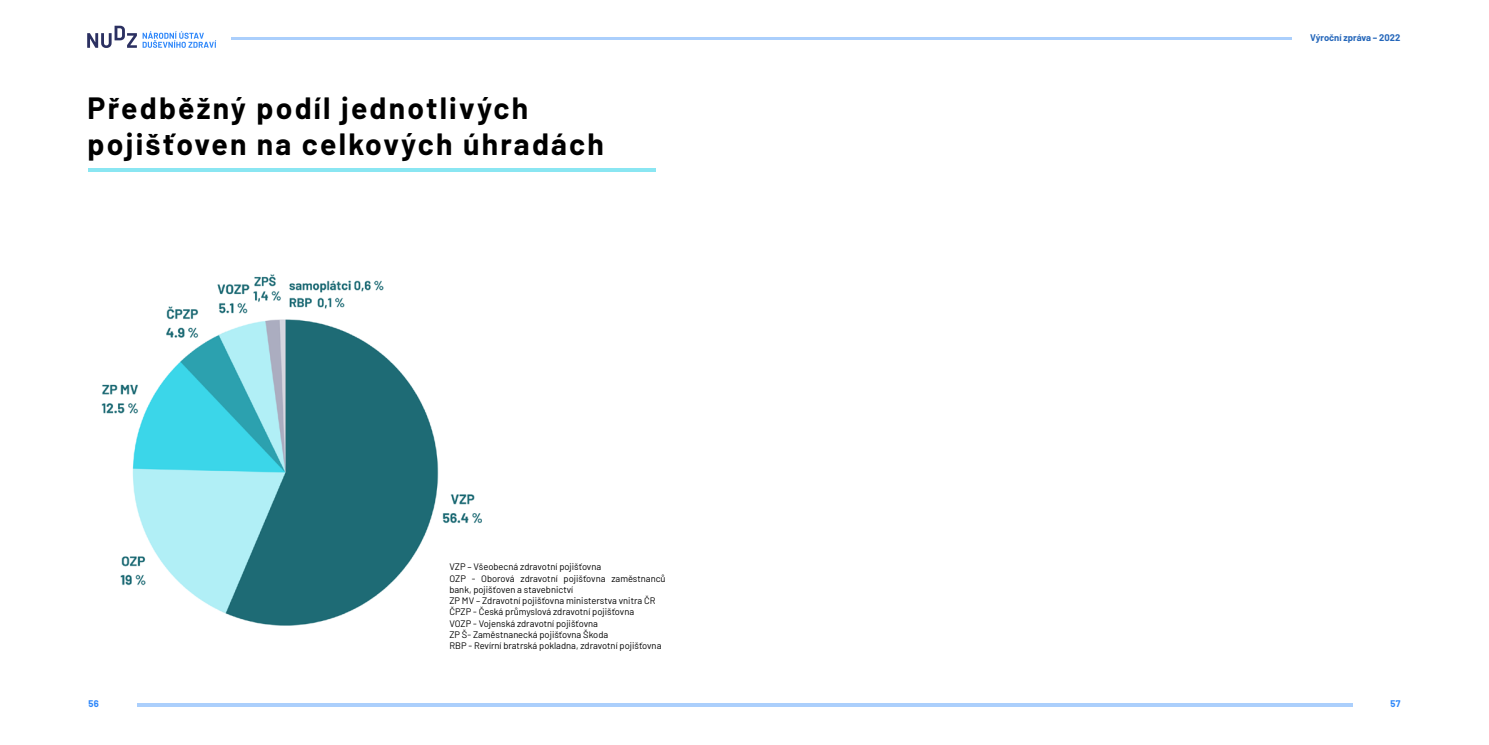
<style>
.page{position:relative;width:1489px;height:745px;background:#fff}
.page>*{position:absolute;margin:0;border:0;box-sizing:border-box;transform-origin:0 0}
.t1{font:700 30px/36px "Barlow";letter-spacing:.075em;color:#000}
.t2{font:9.38px/11.2px "Barlow";color:#000}
.t3{font:700 9.38px "Barlow";color:#2466ba}
.t4{font:700 9.38px "Barlow";color:#2e87fa}
</style>
<div class="page">
<svg style="left:87px;top:26px;width:50px;height:22px"></svg>
<svg style="left:143px;top:31px;width:73px;height:17px"></svg>
<hr style="left:231px;top:37px;width:1061px;height:2px;background:#abcffc">
<hr style="left:138px;top:702px;width:1214px;height:3px;background:#abcffc">
<hr style="left:88px;top:168px;width:567px;height:4px;background:#8ae6f2">
<img style="left:101px;top:274px;width:381px;height:352px">
<h1 class="t1" style="left:88px;top:87px;width:518px">Předběžný podíl jednotlivých pojišťoven na celkových úhradách</h1>
<p class="t2" style="left:449px;top:560px;width:218px">VZP – Všeobecná zdravotní pojišťovna<br>OZP - Oborová zdravotní pojišťovna zaměstnanců bank, pojišťoven a stavebnictví<br>ZP MV – Zdravotní pojišťovna ministerstva vnitra ČR ČPZP - Česká průmyslová zdravotní pojišťovna<br>VOZP - Vojenská zdravotní pojišťovna<br>ZP Š- Zaměstnanecká pojišťovna Škoda<br>RBP - Revírní bratrská pokladna, zdravotní pojišťovna</p>
<p class="t3" style="left:1309px;top:30px;width:92px">Výroční zpráva – 2022</p>
<p class="t4" style="left:89px;top:696px;width:12px">56</p>
<p class="t4" style="left:1390px;top:696px;width:11px">57</p>
</div>
